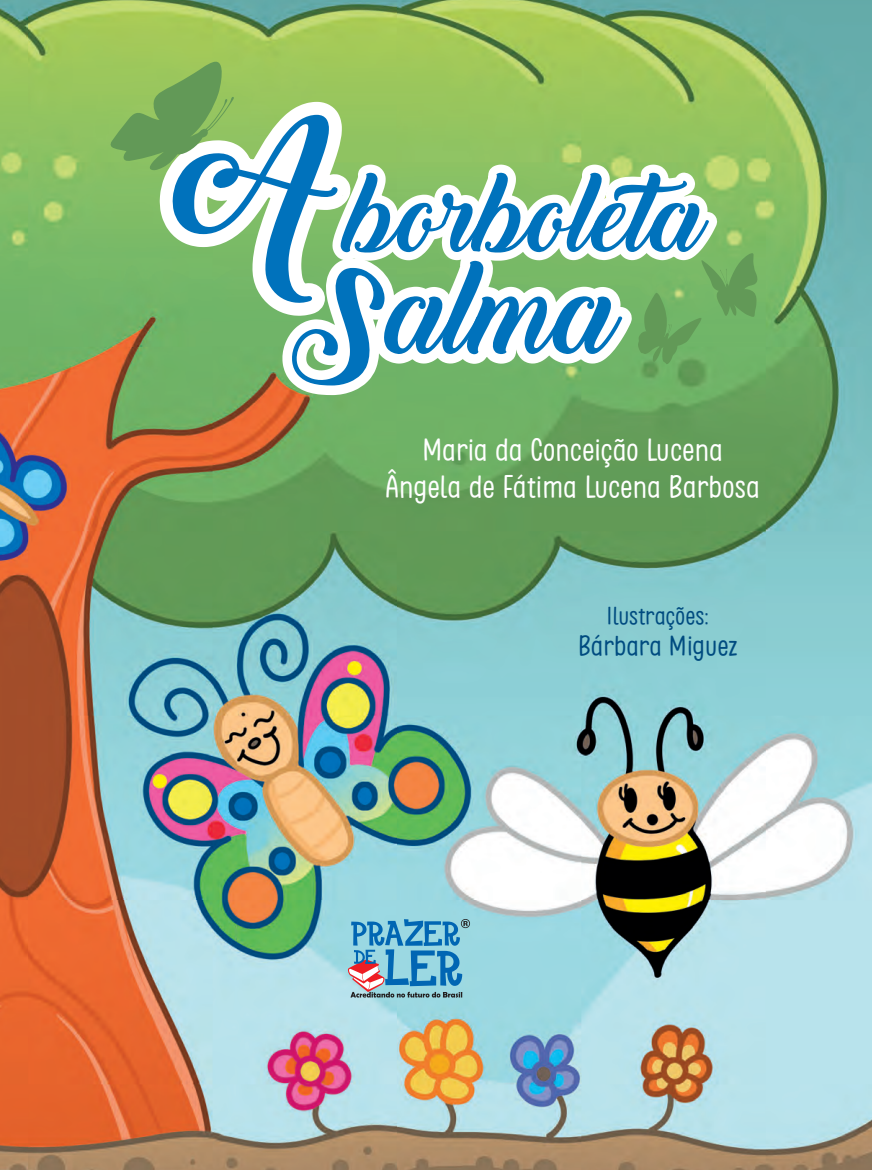
<style>
.page{position:relative;width:872px;height:1170px;background:#fff}
.page>*{position:absolute;margin:0;border:0;box-sizing:border-box;transform-origin:0 0}
.t1{font:155.25px "Backto Black Demo";color:#0072bc}
.t2{font:115.05px "Backto Black Demo";color:#0072bc}
.t3{font:97.95px "Backto Black Demo";color:#0072bc}
.texto{font:30px "Clambake October Six";color:#fff}
.texto-2{font:27px "Clambake October Six";color:#004b80}
.texto-3{font:24px "Clambake October Six";color:#004b80}
</style>
<div class="page">
<img style="left:0;top:0;width:872px;height:1169px">
<svg style="left:348px;top:918px;width:122px;height:79px;background:#72abc7"></svg>
<svg style="left:141px;top:88px;width:228px;height:247px"></svg>
<svg style="left:106px;top:58px;width:128px;height:112px;background:#8bb86b"></svg>
<svg style="left:271px;top:151px;width:487px;height:292px"></svg>
<p class="t1" style="left:187px;top:92px;width:145px">A</p>
<p class="t3" style="left:348px;top:161px;width:359px">borboleta</p>
<p class="t2" style="left:291px;top:247px;width:328px">Salma</p>
<p class="texto" style="left:422px;top:432px;width:302px">Maria da Conceição Lucena</p>
<p class="texto" style="left:385px;top:470px;width:376px">Ângela de Fátima Lucena Barbosa</p>
<p class="texto-3" style="left:607px;top:601px;width:103px">Ilustrações:</p>
<p class="texto-2" style="left:578px;top:630px;width:161px">Bárbara Miguez</p>
</div>
